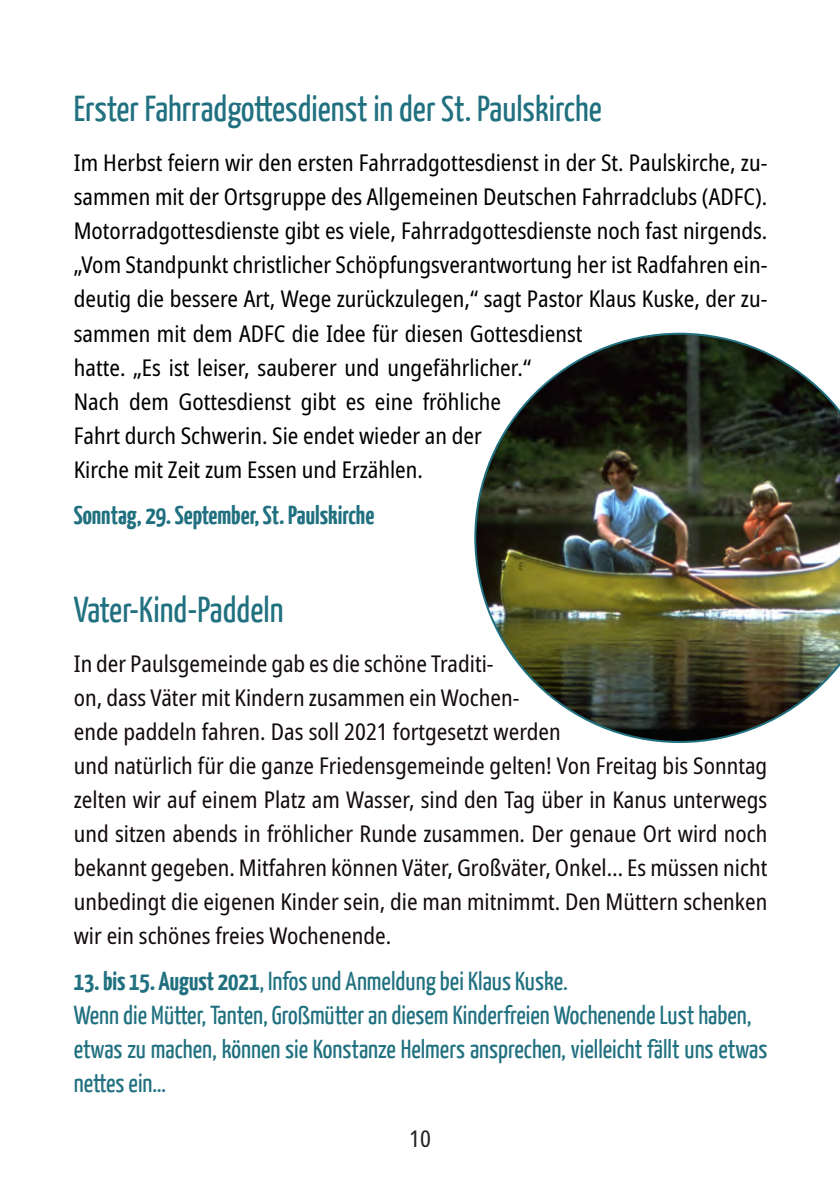
<style>
.page{position:relative;width:840px;height:1191px;background:#fff}
.page>*{position:absolute;margin:0;border:0;box-sizing:border-box;transform-origin:0 0}
.t1{font:36px "Yanone Kaffeesatz";color:#207080}
.t2{font:26px/34px "Yanone Kaffeesatz";color:#207080}
.t3{font:700 26px "Yanone Kaffeesatz";color:#207080}
.t4{font:condensed 23px/34px "Noto Sans";color:#000}
.t5{font:condensed 23px/34px "Noto Sans";color:#140c0c}
.t6{font:condensed 23px "Noto Sans";color:#231f20}
.s1{font-weight:700}
</style>
<div class="page">
<img style="left:474px;top:333px;width:365px;height:410px">
<h1 class="t1" style="left:74px;top:95px;width:529px">Erster Fahrradgottesdienst in der St. Paulskirche</h1>
<p class="t4" style="left:74px;top:145px;width:694px">Im Herbst feiern wir den ersten Fahrradgottesdienst in der St. Paulskirche, zu‐ sammen mit der Ortsgruppe des Allgemeinen Deutschen Fahrradclubs (ADFC).<br>Motorradgottesdienste gibt es viele, Fahrradgottesdienste noch fast nirgends. „Vom Standpunkt christlicher Schöpfungsverantwortung her ist Radfahren ein‐ deutig die bessere Art, Wege zurückzulegen,“ sagt Pastor Klaus Kuske, der zu‐ sammen mit dem ADFC die Idee für diesen Gottesdienst<br>hatte. „Es ist leiser, sauberer und ungefährlicher.“<br>Nach dem Gottesdienst gibt es eine fröhliche<br>Fahrt durch Schwerin. Sie endet wieder an der<br>Kirche mit Zeit zum Essen und Erzählen.</p>
<p class="t3" style="left:74px;top:504px;width:302px">Sonntag, 29. September, St. Paulskirche</p>
<h1 class="t1" style="left:74px;top:595px;width:211px">Vater-Kind-Paddeln</h1>
<p class="t5" style="left:74px;top:646px;width:694px">In der Paulsgemeinde gab es die schöne Traditi‐<br>on, dass Väter mit Kindern zusammen ein Wochen‐<br>ende paddeln fahren. Das soll 2021 fortgesetzt werden<br>und natürlich für die ganze Friedensgemeinde gelten! Von Freitag bis Sonntag zelten wir auf einem Platz am Wasser, sind den Tag über in Kanus unterwegs und sitzen abends in fröhlicher Runde zusammen. Der genaue Ort wird noch bekannt gegeben. Mitfahren können Väter, Großväter, Onkel… Es müssen nicht unbedingt die eigenen Kinder sein, die man mitnimmt. Den Müttern schenken wir ein schönes freies Wochenende.</p>
<p class="t2" style="left:74px;top:966px;width:694px"><span class="s1">13. bis 15. August 2021</span>, Infos und Anmeldung bei Klaus Kuske.<br>Wenn die Mütter, Tanten, Großmütter an diesem Kinderfreien Wochenende Lust haben, etwas zu machen, können sie Konstanze Helmers ansprechen, vielleicht fällt uns etwas nettes ein…</p>
<p class="t6" style="left:409px;top:1122px;width:23px">10</p>
</div>
